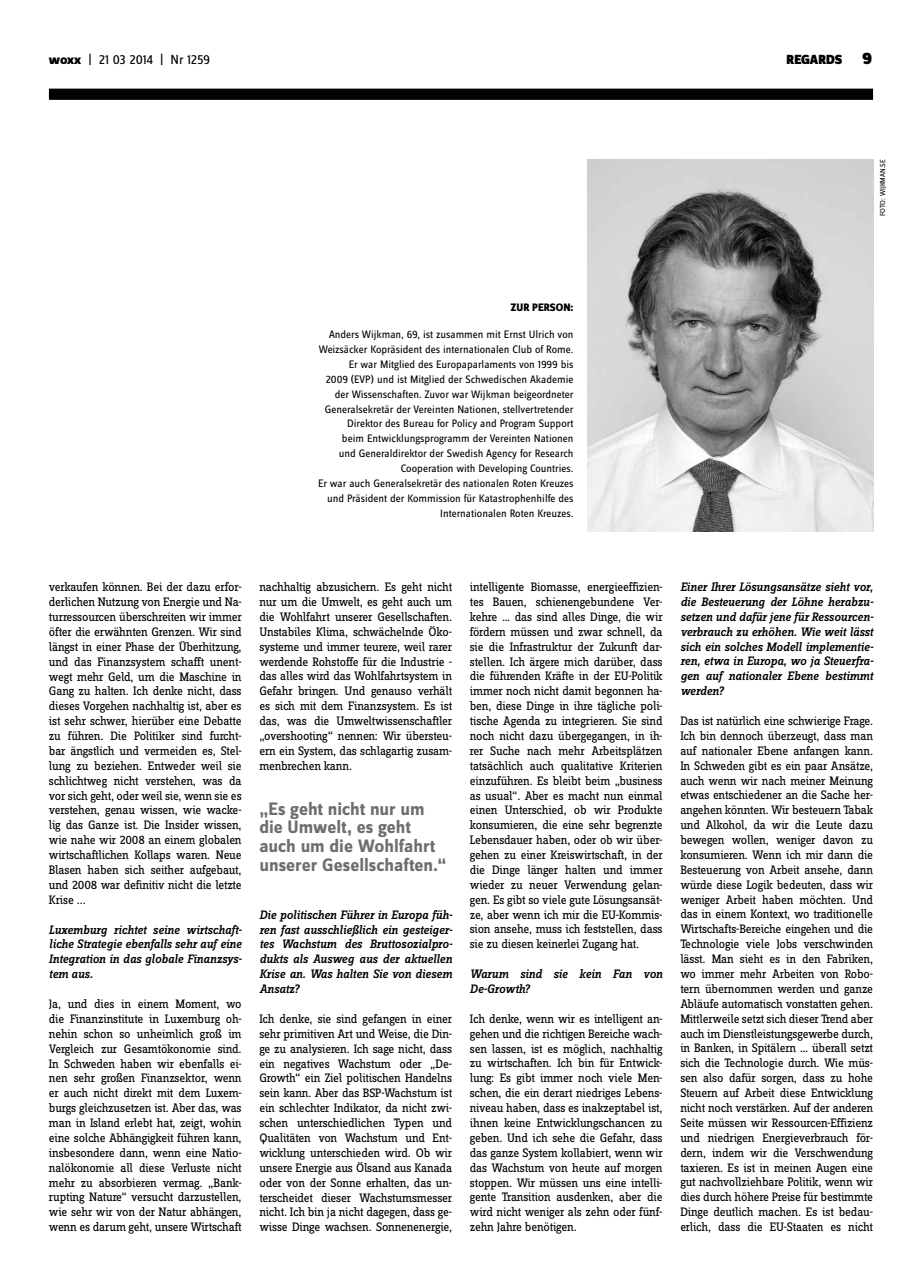
<style>
.page{position:relative;width:922px;height:1276px;background:#fff}
.page>*{position:absolute;margin:0;border:0;box-sizing:border-box;transform-origin:0 0}
.t1{font:700 18.75px/18.8px "Zine Sans Dis";color:#6d6e71}
.t2{font:13.75px "Zine Sans Dis";letter-spacing:-.01em;color:#000}
.t3{font:900 13.75px "Zine Sans Dis";letter-spacing:-.01em;color:#000}
.t4{font:12.75px/14.9px "Zine Slab Dis";letter-spacing:-.02em;color:#000;text-align:justify}
.t5{font:italic 500 12.75px/14.9px "Zine Slab Dis";letter-spacing:-.01em;color:#000;text-align:justify}
.t6{font:11.25px/14.9px "Zine Sans Dis";color:#000;text-align:right}
.t7{font:800 11.25px "Zine Sans Dis";color:#000}
.t8{font:7.5px "Zine Sans Dis";letter-spacing:-.005em;color:#000}
.s1{font-weight:800}
.s2{font-size:17.5px}
</style>
<div class="page">
<div style="left:49px;top:89px;width:823px;height:11px;background:#000"></div>
<img style="left:587px;top:159px;width:285px;height:372px">
<p class="t2" style="left:49px;top:53px;width:163px"><span class="s1">WOXX</span> | 21 03 2014 | Nr 1259</p>
<p class="t3" style="left:786px;top:53px;width:87px">REGARDS <span class="s2">9</span></p>
<p class="t7" style="left:510px;top:301px;width:64px">ZUR PERSON:</p>
<p class="t6" style="left:318px;top:328px;width:257px">Anders Wijkman, 69, ist zusammen mit Ernst Ulrich von Weizsäcker Kopräsident des internationalen Club of Rome.<br>Er war Mitglied des Europaparlaments von 1999 bis<br>2009 (EVP) und ist Mitglied der Schwedischen Akademie der Wissenschaften. Zuvor war Wijkman beigeordneter Generalsekretär der Vereinten Nationen, stellvertretender Direktor des Bureau for Policy and Program Support<br>beim Entwicklungsprogramm der Vereinten Nationen<br>und Generaldirektor der Swedish Agency for Research Cooperation with Developing Countries.<br>Er war auch Generalsekretär des nationalen Roten Kreuzes und Präsident der Kommission für Katastrophenhilfe des Internationalen Roten Kreuzes.</p>
<p class="t8" style="left:878px;top:216px;width:58px;rotate:-90deg">FOTO: WIJKMAN.SE</p>
<p class="t4" style="left:49px;top:580px;width:194px">verkaufen können. Bei der dazu erfor&shy;derlichen Nutzung von Energie und Na&shy;turressourcen überschreiten wir immer öfter die erwähnten Grenzen. Wir sind längst in einer Phase der Überhitzung, und das Finanzsystem schafft unent&shy;wegt mehr Geld, um die Maschine in Gang zu halten. Ich denke nicht, dass dieses Vorgehen nachhaltig ist, aber es ist sehr schwer, hierüber eine Debatte zu führen. Die Politiker sind furcht&shy;bar ängstlich und vermeiden es, Stel&shy;lung zu beziehen. Entweder weil sie schlichtweg nicht verstehen, was da vor sich geht, oder weil sie, wenn sie es verstehen, genau wissen, wie wacke&shy;lig das Ganze ist. Die Insider wissen, wie nahe wir 2008 an einem globalen wirtschaftlichen Kollaps waren. Neue Blasen haben sich seither aufgebaut, und 2008 war definitiv nicht die letzte Krise ...</p>
<p class="t5" style="left:49px;top:922px;width:194px">Luxemburg richtet seine wirtschaft&shy;liche Strategie ebenfalls sehr auf eine Integration in das globale Finanzsys&shy;tem aus.</p>
<p class="t4" style="left:49px;top:997px;width:194px">Ja, und dies in einem Moment, wo die Finanzinstitute in Luxemburg oh&shy;nehin schon so unheimlich groß im Vergleich zur Gesamtökonomie sind.<br>In Schweden haben wir ebenfalls ei&shy;nen sehr großen Finanzsektor, wenn er auch nicht direkt mit dem Luxem&shy;burgs gleichzusetzen ist. Aber das, was man in Island erlebt hat, zeigt, wohin eine solche Abhängigkeit führen kann, insbesondere dann, wenn eine Natio&shy;nalökonomie all diese Verluste nicht mehr zu absorbieren vermag. „Bank&shy;rupting Nature“ versucht darzustellen, wie sehr wir von der Natur abhängen, wenn es darum geht, unsere Wirtschaft</p>
<p class="t4" style="left:259px;top:580px;width:194px">nachhaltig abzusichern. Es geht nicht nur um die Umwelt, es geht auch um die Wohlfahrt unserer Gesellschaften.<br>Unstabiles Klima, schwächelnde Öko&shy;systeme und immer teurere, weil rarer werdende Rohstoffe für die Industrie - das alles wird das Wohlfahrtsystem in Gefahr bringen. Und genauso verhält es sich mit dem Finanzsystem. Es ist das, was die Umweltwissenschaftler „overshooting“ nennen: Wir übersteu&shy;ern ein System, das schlagartig zusam&shy;menbrechen kann.</p>
<h1 class="t1" style="left:259px;top:800px;width:188px">„Es geht nicht nur um die Umwelt, es geht auch um die Wohlfahrt unserer Gesellschaften.“</h1>
<p class="t5" style="left:259px;top:907px;width:194px">Die politischen Führer in Europa füh&shy;ren fast ausschließlich ein gesteiger&shy;tes Wachstum des Bruttosozialpro&shy;dukts als Ausweg aus der aktuellen Krise an. Was halten Sie von diesem Ansatz?</p>
<p class="t4" style="left:259px;top:1012px;width:194px">Ich denke, sie sind gefangen in einer sehr primitiven Art und Weise, die Din&shy;ge zu analysieren. Ich sage nicht, dass ein negatives Wachstum oder „De-Growth“ ein Ziel politischen Handelns sein kann. Aber das BSP-Wachstum ist ein schlechter Indikator, da nicht zwi&shy;schen unterschiedlichen Typen und Qualitäten von Wachstum und Ent&shy;wicklung unterschieden wird. Ob wir unsere Energie aus Ölsand aus Kanada oder von der Sonne erhalten, das un&shy;terscheidet dieser Wachstumsmesser nicht. Ich bin ja nicht dagegen, dass ge&shy;wisse Dinge wachsen. Sonnenenergie,</p>
<p class="t4" style="left:469px;top:580px;width:194px">intelligente Biomasse, energieeffizien&shy;tes Bauen, schienengebundene Ver&shy;kehre … das sind alles Dinge, die wir fördern müssen und zwar schnell, da sie die Infrastruktur der Zukunft dar&shy;stellen. Ich ärgere mich darüber, dass die führenden Kräfte in der EU-Politik immer noch nicht damit begonnen ha&shy;ben, diese Dinge in ihre tägliche poli&shy;tische Agenda zu integrieren. Sie sind noch nicht dazu übergegangen, in ih&shy;rer Suche nach mehr Arbeitsplätzen tatsächlich auch qualitative Kriterien einzuführen. Es bleibt beim „business as usual“. Aber es macht nun einmal einen Unterschied, ob wir Produkte konsumieren, die eine sehr begrenzte Lebensdauer haben, oder ob wir über&shy;gehen zu einer Kreiswirtschaft, in der die Dinge länger halten und immer wieder zu neuer Verwendung gelan&shy;gen. Es gibt so viele gute Lösungsansät&shy;ze, aber wenn ich mir die EU-Kommis&shy;sion ansehe, muss ich feststellen, dass sie zu diesen keinerlei Zugang hat.</p>
<p class="t5" style="left:469px;top:966px;width:194px">Warum sind sie kein Fan von<br>De-Growth?</p>
<p class="t4" style="left:469px;top:1012px;width:194px">Ich denke, wenn wir es intelligent an&shy;gehen und die richtigen Bereiche wach&shy;sen lassen, ist es möglich, nachhaltig zu wirtschaften. Ich bin für Entwick&shy;lung: Es gibt immer noch viele Men&shy;schen, die ein derart niedriges Lebens&shy;niveau haben, dass es inakzeptabel ist, ihnen keine Entwicklungschancen zu geben. Und ich sehe die Gefahr, dass das ganze System kollabiert, wenn wir das Wachstum von heute auf morgen stoppen. Wir müssen uns eine intelli&shy;gente Transition ausdenken, aber die wird nicht weniger als zehn oder fünf&shy;zehn Jahre benötigen.</p>
<p class="t5" style="left:680px;top:579px;width:194px">Einer Ihrer Lösungsansätze sieht vor, die Besteuerung der Löhne herabzu&shy;setzen und dafür jene für Ressourcen&shy;verbrauch zu erhöhen. Wie weit lässt sich ein solches Modell implementie&shy;ren, etwa in Europa, wo ja Steuerfra&shy;gen auf nationaler Ebene bestimmt werden?</p>
<p class="t4" style="left:680px;top:714px;width:194px">Das ist natürlich eine schwierige Frage.<br>Ich bin dennoch überzeugt, dass man auf nationaler Ebene anfangen kann.<br>In Schweden gibt es ein paar Ansätze, auch wenn wir nach meiner Meinung etwas entschiedener an die Sache her&shy;angehen könnten. Wir besteuern Tabak und Alkohol, da wir die Leute dazu bewegen wollen, weniger davon zu konsumieren. Wenn ich mir dann die Besteuerung von Arbeit ansehe, dann würde diese Logik bedeuten, dass wir weniger Arbeit haben möchten. Und das in einem Kontext, wo traditionelle Wirtschafts-Bereiche eingehen und die Technologie viele Jobs verschwinden lässt. Man sieht es in den Fabriken, wo immer mehr Arbeiten von Robo&shy;tern übernommen werden und ganze Abläufe automatisch vonstatten gehen.<br>Mittlerweile setzt sich dieser Trend aber auch im Dienstleistungsgewerbe durch, in Banken, in Spitälern … überall setzt sich die Technologie durch. Wie müs&shy;sen also dafür sorgen, dass zu hohe Steuern auf Arbeit diese Entwicklung nicht noch verstärken. Auf der anderen Seite müssen wir Ressourcen-Effizienz und niedrigen Energieverbrauch för&shy;dern, indem wir die Verschwendung taxieren. Es ist in meinen Augen eine gut nachvollziehbare Politik, wenn wir dies durch höhere Preise für bestimmte Dinge deutlich machen. Es ist bedau&shy;erlich, dass die EU-Staaten es nicht</p>
</div>
